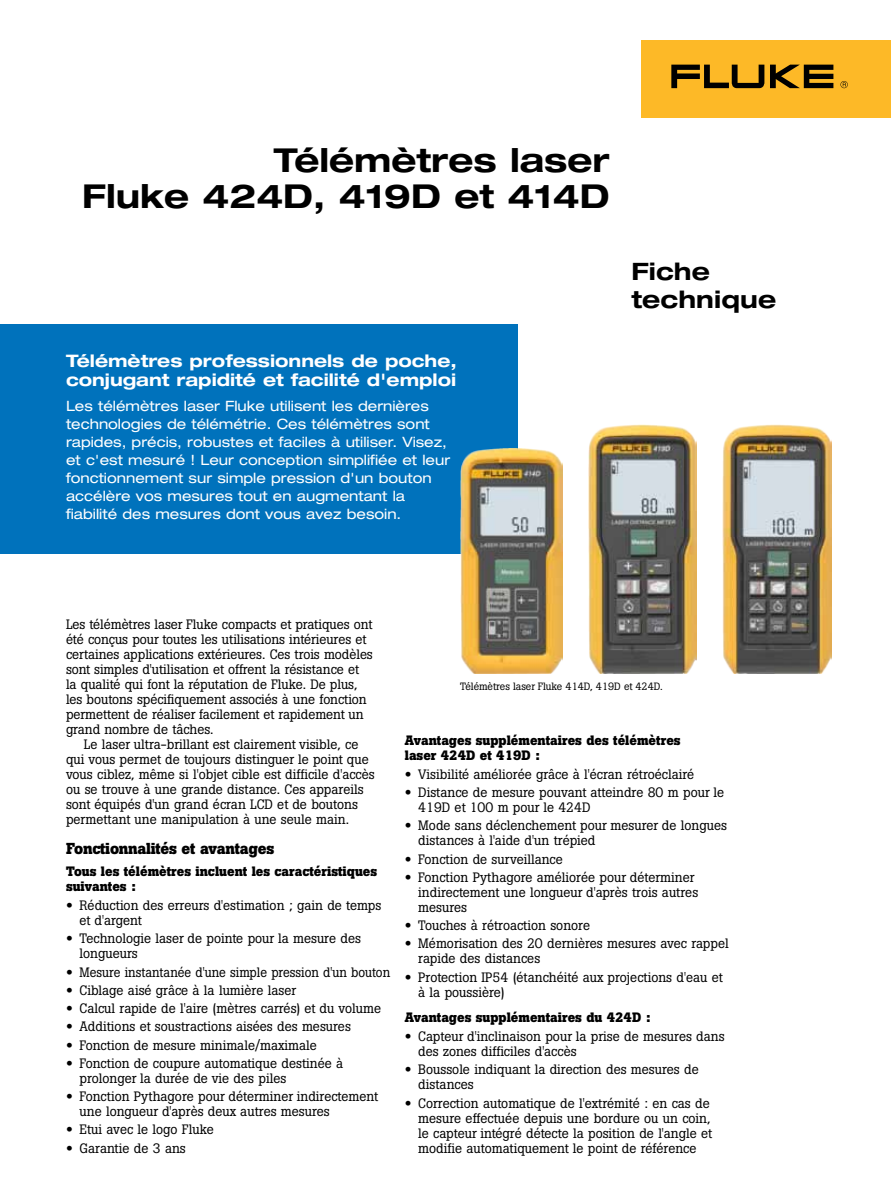
<style>
.page{position:relative;width:891px;height:1188px;background:#fff}
.page>*{position:absolute;margin:0;border:0;box-sizing:border-box;transform-origin:0 0}
.t1{font:700 expanded 33px/36px "Helvetica Neue LT Std";color:#000;text-align:right}
.t2{font:700 expanded 24px/28.8px "Helvetica Neue LT Std";letter-spacing:.005em;color:#000}
.t3{font:700 expanded 17.25px/19.5px "Helvetica Neue LT Std";color:#fff}
.t4{font:700 15.75px "Boton Pro";letter-spacing:-.015em;color:#000}
.t5{font:expanded 14.25px/18px "Helvetica Neue LT Std";color:#fff}
.t6{font:13.5px/15px "Boton Pro";color:#000}
.t7{font:700 13.5px/15px "Boton Pro";color:#000}
.t8{font:13.5px "Boton Pro";color:#000;scale:.96 1}
.t9{font:10.5px "Boton Pro";letter-spacing:-.005em;color:#000}
.s1{font-family:"Helvetica Neue LT Std";font-weight:700;font-stretch:expanded}
</style>
<div class="page">
<div style="left:0;top:324px;width:518px;height:230px;background:#0072bc"></div>
<div style="left:641px;top:40px;width:250px;height:78px;background:#fdb927"></div>
<svg style="left:671px;top:65px;width:162px;height:23px"></svg>
<svg style="left:840px;top:81px;width:8px;height:7px"></svg>
<img style="left:460px;top:448px;width:103px;height:225px">
<img style="left:588px;top:425px;width:109px;height:248px">
<img style="left:722px;top:425px;width:109px;height:248px">
<h1 class="t1" style="left:82px;top:141px;width:529px">Télémètres laser<br>Fluke 424D, 419D et 414D</h1>
<p class="t3" style="left:66px;top:350px;width:392px">Télémètres professionnels de poche, conjugant rapidité et facilité d'emploi</p>
<p class="t5" style="left:66px;top:397px;width:386px">Les télémètres laser Fluke utilisent les dernières technologies de télémétrie. Ces télémètres sont rapides, précis, robustes et faciles à utiliser. Visez, et c'est mesuré ! Leur conception simplifiée et leur fonctionnement sur simple pression d'un bouton accélère vos mesures tout en augmentant la fiabilité des mesures dont vous avez besoin.</p>
<h2 class="t2" style="left:631px;top:256px;width:146px">Fiche technique</h2>
<p class="t6" style="left:66px;top:617px;width:308px">Les télémètres laser Fluke compacts et pratiques ont été conçus pour toutes les utilisations intérieures et certaines applications extérieures. Ces trois modèles sont simples d'utilisation et offrent la résistance et la qualité qui font la réputation de Fluke. De plus, les boutons spécifiquement associés à une fonction permettent de réaliser facilement et rapidement un grand nombre de tâches.</p>
<p class="t6" style="left:66px;top:737px;width:310px;text-indent:18px">Le laser ultra-brillant est clairement visible, ce qui vous permet de toujours distinguer le point que vous ciblez, même si l'objet cible est difficile d'accès ou se trouve à une grande distance. Ces appareils sont équipés d'un grand écran LCD et de boutons permettant une manipulation à une seule main.</p>
<p class="t4" style="left:66px;top:838px;width:210px">Fonctionnalités et avantages</p>
<p class="t7" style="left:66px;top:863px;width:313px">Tous les télémètres incluent les caractéristiques suivantes :</p>
<p class="t6" style="left:80px;top:898px;width:303px;text-indent:-14px"><span class="s1">•</span> Réduction des erreurs d'estimation ; gain de temps et d'argent</p>
<p class="t6" style="left:80px;top:931px;width:283px;text-indent:-14px"><span class="s1">•</span> Technologie laser de pointe pour la mesure des longueurs</p>
<p class="t8" style="left:66px;top:963px;width:339px"><span class="s1">•</span> Mesure instantanée d'une simple pression d'un bouton</p>
<p class="t6" style="left:66px;top:983px;width:232px"><span class="s1">•</span> Ciblage aisé grâce à la lumière laser</p>
<p class="t6" style="left:66px;top:1001px;width:317px"><span class="s1">•</span> Calcul rapide de l'aire (mètres carrés) et du volume</p>
<p class="t6" style="left:66px;top:1019px;width:286px"><span class="s1">•</span> Additions et soustractions aisées des mesures</p>
<p class="t6" style="left:66px;top:1037px;width:252px"><span class="s1">•</span> Fonction de mesure minimale/maximale</p>
<p class="t6" style="left:80px;top:1056px;width:265px;text-indent:-14px"><span class="s1">•</span> Fonction de coupure automatique destinée à prolonger la durée de vie des piles</p>
<p class="t6" style="left:80px;top:1089px;width:300px;text-indent:-14px"><span class="s1">•</span> Fonction Pythagore pour déterminer indirectement une longueur d'après deux autres mesures</p>
<p class="t6" style="left:66px;top:1122px;width:149px"><span class="s1">•</span> Etui avec le logo Fluke</p>
<p class="t6" style="left:66px;top:1140px;width:121px"><span class="s1">•</span> Garantie de 3 ans</p>
<p class="t9" style="left:460px;top:680px;width:204px">Télémètres laser Fluke 414D, 419D et 424D.</p>
<p class="t7" style="left:405px;top:732px;width:277px">Avantages supplémentaires des télémètres laser 424D et 419D :</p>
<p class="t6" style="left:405px;top:767px;width:291px"><span class="s1">•</span> Visibilité améliorée grâce à l'écran rétroéclairé</p>
<p class="t6" style="left:418px;top:785px;width:307px;text-indent:-14px"><span class="s1">•</span> Distance de mesure pouvant atteindre 80 m pour le<br>419D et 100 m pour le 424D</p>
<p class="t6" style="left:418px;top:818px;width:310px;text-indent:-14px"><span class="s1">•</span> Mode sans déclenchement pour mesurer de longues distances à l'aide d'un trépied</p>
<p class="t6" style="left:405px;top:852px;width:160px"><span class="s1">•</span> Fonction de surveillance</p>
<p class="t6" style="left:418px;top:870px;width:281px;text-indent:-14px"><span class="s1">•</span> Fonction Pythagore améliorée pour déterminer indirectement une longueur d'après trois autres mesures</p>
<p class="t6" style="left:405px;top:918px;width:187px"><span class="s1">•</span> Touches à rétroaction sonore</p>
<p class="t6" style="left:418px;top:936px;width:312px;text-indent:-14px"><span class="s1">•</span> Mémorisation des 20 dernières mesures avec rappel rapide des distances</p>
<p class="t6" style="left:418px;top:969px;width:306px;text-indent:-14px"><span class="s1">•</span> Protection IP54 (étanchéité aux projections d'eau et à la poussière)</p>
<p class="t7" style="left:405px;top:1009px;width:247px">Avantages supplémentaires du 424D :</p>
<p class="t6" style="left:418px;top:1029px;width:308px;text-indent:-14px"><span class="s1">•</span> Capteur d'inclinaison pour la prise de mesures dans des zones difficiles d'accès</p>
<p class="t6" style="left:418px;top:1062px;width:282px;text-indent:-14px"><span class="s1">•</span> Boussole indiquant la direction des mesures de distances</p>
<p class="t6" style="left:418px;top:1095px;width:296px;text-indent:-14px"><span class="s1">•</span> Correction automatique de l'extrémité : en cas de mesure effectuée depuis une bordure ou un coin, le capteur intégré détecte la position de l'angle et modifie automatiquement le point de référence</p>
</div>
